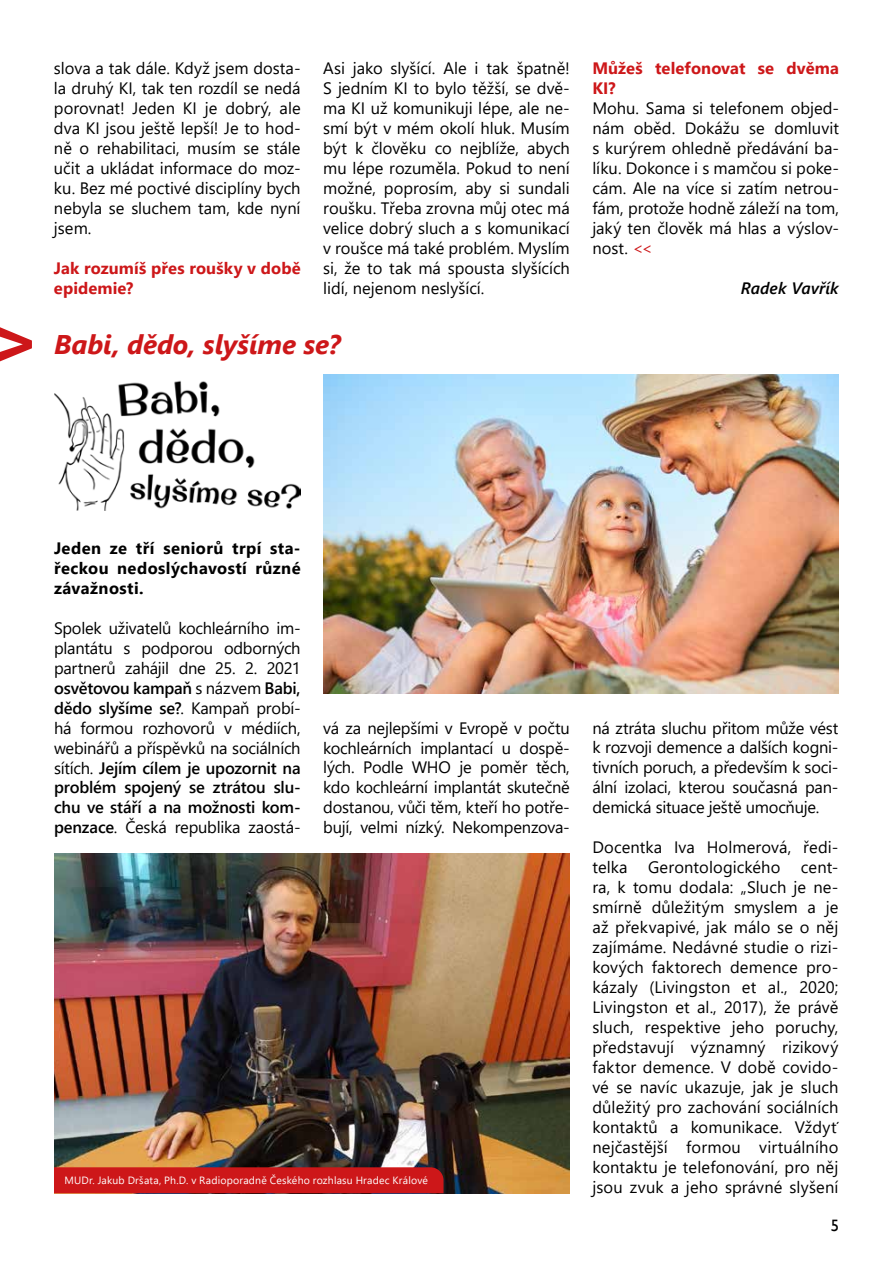
<style>
.page{position:relative;width:893px;height:1263px;background:#fff}
.page>*{position:absolute;margin:0;border:0;box-sizing:border-box;transform-origin:0 0}
.t1{font:italic 700 27px "Segoe UI";letter-spacing:-.005em;color:#cd1719}
.t2{font:16.5px/20px "Segoe UI";letter-spacing:-.005em;color:#000;text-align:justify}
.t3{font:700 16.5px/20px "Segoe UI";letter-spacing:.025em;color:#000;text-align:justify}
.t4{font:700 16.5px/20px "Segoe UI";letter-spacing:.005em;color:#cd1719}
.t5{font:italic 600 16.5px "Segoe UI";color:#000}
.t6{font:16.5px "Gill Sans";color:#000}
.t7{font:10.5px "Segoe UI";letter-spacing:.02em;color:#fff}
.s1{color:#cd1719}
.s2{font-weight:600}
</style>
<div class="page">
<img style="left:323px;top:374px;width:516px;height:319px">
<img style="left:54px;top:380px;width:247px;height:130px">
<svg style="left:0;top:327px;width:32px;height:34px"></svg>
<img style="left:54px;top:853px;width:516px;height:340px">
<div style="left:54px;top:1167px;width:389px;height:26px;background:#cd1719"></div>
<p class="t2" style="left:54px;top:57px;width:248px">slova a tak dále. Když jsem dosta&shy;la druhý KI, tak ten rozdíl se nedá porovnat! Jeden KI je dobrý, ale dva KI jsou ještě lepší! Je to hod&shy;ně o rehabilitaci, musím se stále učit a ukládat informace do moz&shy;ku. Bez mé poctivé disciplíny bych nebyla se sluchem tam, kde nyní jsem.</p>
<p class="t4" style="left:54px;top:257px;width:248px">Jak rozumíš přes roušky v době epidemie?</p>
<p class="t2" style="left:323px;top:57px;width:248px">Asi jako slyšící. Ale i tak špatně!<br>S jedním KI to bylo těžší, se dvě&shy;ma KI už komunikuji lépe, ale ne&shy;smí být v mém okolí hluk. Musím být k člověku co nejblíže, abych mu lépe rozuměla. Pokud to není možné, poprosím, aby si sundali roušku. Třeba zrovna můj otec má velice dobrý sluch a s komunikací v roušce má také problém. Myslím si, že to tak má spousta slyšících lidí, nejenom neslyšící.</p>
<p class="t4" style="left:592px;top:57px;width:248px">Můžeš telefonovat se dvěma<br>KI?</p>
<p class="t2" style="left:592px;top:97px;width:248px">Mohu. Sama si telefonem objed&shy;nám oběd. Dokážu se domluvit s kurýrem ohledně předávání ba&shy;líku. Dokonce i s mamčou si poke&shy;cám. Ale na více si zatím netrou&shy;fám, protože hodně záleží na tom, jaký ten člověk má hlas a výslov&shy;nost. <span class="s1">&lt;&lt;</span></p>
<p class="t5" style="left:741px;top:272px;width:100px">Radek Vavřík</p>
<h1 class="t1" style="left:54px;top:319px;width:288px">Babi, dědo, slyšíme se?</h1>
<p class="t3" style="left:54px;top:536px;width:248px">Jeden ze tří seniorů trpí sta&shy;řeckou nedoslýchavostí různé závažnosti.</p>
<p class="t2" style="left:54px;top:616px;width:248px">Spolek uživatelů kochleárního im&shy;plantátu s podporou odborných partnerů zahájil dne 25. 2. 2021 <span class="s2">osvětovou kampaň</span> s názvem <span class="s2">Babi, dědo slyšíme se?</span>. Kampaň probí&shy;há formou rozhovorů v médiích, webinářů a příspěvků na sociálních sítích. <span class="s2">Jejím cílem je upozornit na problém spojený se ztrátou slu&shy;chu ve stáří a na možnosti kom&shy;penzace</span>. Česká republika zaostá-</p>
<p class="t2" style="left:323px;top:716px;width:248px">vá za nejlepšími v Evropě v počtu kochleárních implantací u dospě&shy;lých. Podle WHO je poměr těch, kdo kochleární implantát skutečně dostanou, vůči těm, kteří ho potře&shy;bují, velmi nízký. Nekompenzova-</p>
<p class="t2" style="left:592px;top:716px;width:248px">ná ztráta sluchu přitom může vést k rozvoji demence a dalších kogni&shy;tivních poruch, a především k soci&shy;ální izolaci, kterou současná pan&shy;demická situace ještě umocňuje.</p>
<p class="t2" style="left:592px;top:836px;width:248px">Docentka Iva Holmerová, ředi&shy;telka Gerontologického cent&shy;ra, k tomu dodala: „Sluch je ne&shy;smírně důležitým smyslem a je až překvapivé, jak málo se o něj zajímáme. Nedávné studie o rizi&shy;kových faktorech demence pro&shy;kázaly (Livingston et al., 2020; Livingston et al., 2017), že právě sluch, respektive jeho poruchy, představují významný rizikový faktor demence. V době covido&shy;vé se navíc ukazuje, jak je sluch důležitý pro zachování sociálních kontaktů a komunikace. Vždyť nejčastější formou virtuálního kontaktu je telefonování, pro něj jsou zvuk a jeho správné slyšení</p>
<p class="t7" style="left:65px;top:1171px;width:365px">MUDr. Jakub Dršata, Ph.D. v Radioporadně Českého rozhlasu Hradec Králové</p>
<p class="t6" style="left:831px;top:1216px;width:10px">5</p>
</div>
